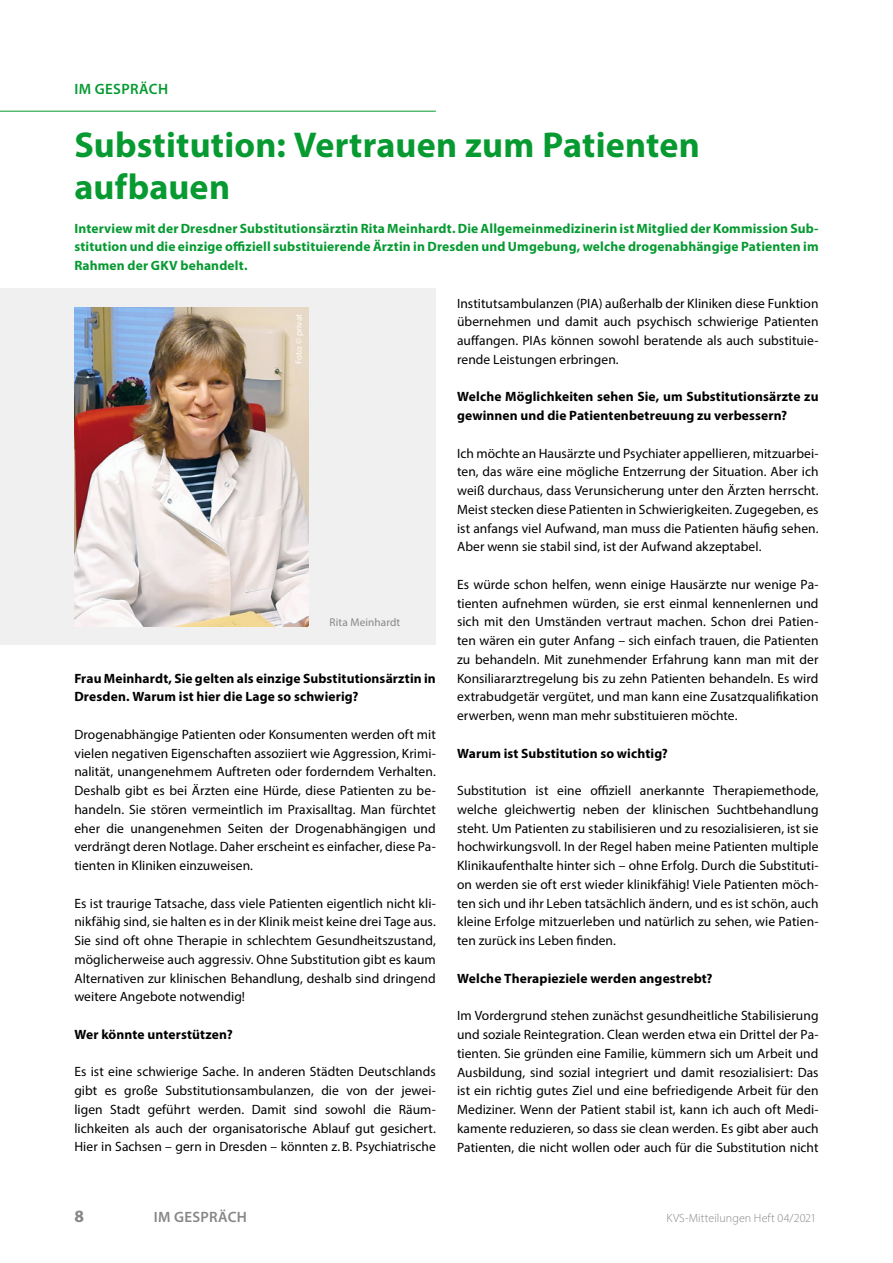
<style>
.page{position:relative;width:893px;height:1263px;background:#fff}
.page>*{position:absolute;margin:0;border:0;box-sizing:border-box;transform-origin:0 0}
.t1{font:700 36px/42px "Myriad Pro";letter-spacing:.005em;color:#069a31}
.t2{font:700 17.25px "Myriad Pro";color:#868786}
.t3{font:600 15px "Myriad Pro";letter-spacing:.02em;color:#868786}
.t4{font:600 15px "Myriad Pro";letter-spacing:.025em;color:#069a31}
.t5{font:13.5px/18.8px "Myriad Pro";letter-spacing:.005em;color:#000;text-align:justify}
.t6{font:700 13.5px/18.8px "Myriad Pro";letter-spacing:.01em;color:#000}
.t7{font:700 13.5px/18.8px "Myriad Pro";letter-spacing:.01em;color:#069a31;text-align:justify}
.t8{font:300 12px "Myriad Pro";letter-spacing:.005em;color:#868786}
.t9{font:11.25px "Myriad Pro";letter-spacing:.01em;color:#868786}
.t10{font:9px "Myriad Pro";color:#fff}
</style>
<div class="page">
<hr style="left:0;top:111px;width:436px;height:1px;background:#069a31">
<div style="left:0;top:289px;width:436px;height:356px;background:#f0f0f0"></div>
<img style="left:74px;top:308px;width:234px;height:318px">
<p class="t4" style="left:75px;top:79px;width:57px">IM GESPRÄC</p>
<p class="t4" style="left:158px;top:79px;width:12px">H</p>
<h1 class="t1" style="left:74px;top:123px;width:627px">Substitution: Vertrauen zum Patienten aufbauen</h1>
<p class="t7" style="left:74px;top:218px;width:746px">Interview mit der Dresdner Substitutionsärztin Rita Meinhardt. Die Allgemeinmedizinerin ist Mitglied der Kommission Sub&shy;stitution und die einzige offiziell substituierende Ärztin in Dresden und Umgebung, welche drogenabhängige Patienten im Rahmen der GKV behandelt.</p>
<p class="t10" style="left:293px;top:364px;width:52px;rotate:-90deg">Foto: © privat</p>
<p class="t9" style="left:330px;top:616px;width:72px">Rita Meinhardt</p>
<p class="t6" style="left:74px;top:668px;width:363px">Frau Meinhardt, Sie gelten als einzige Substitutionsärztin in<br>Dresden. Warum ist hier die Lage so schwierig?</p>
<p class="t5" style="left:74px;top:725px;width:363px">Drogenabhängige Patienten oder Konsumenten werden oft mit vielen negativen Eigenschaften assoziiert wie Aggression, Krimi&shy;nalität, unangenehmem Auftreten oder forderndem Verhalten.<br>Deshalb gibt es bei Ärzten eine Hürde, diese Patienten zu be&shy;handeln. Sie stören vermeintlich im Praxisalltag. Man fürchtet eher die unangenehmen Seiten der Drogenabhängigen und verdrängt deren Notlage. Daher erscheint es einfacher, diese Pa&shy;tienten in Kliniken einzuweisen.</p>
<p class="t5" style="left:74px;top:893px;width:363px">Es ist traurige Tatsache, dass viele Patienten eigentlich nicht kli&shy;nikfähig sind, sie halten es in der Klinik meist keine drei Tage aus.<br>Sie sind oft ohne Therapie in schlechtem Gesundheitszustand, möglicherweise auch aggressiv. Ohne Substitution gibt es kaum Alternativen zur klinischen Behandlung, deshalb sind dringend weitere Angebote notwendig!</p>
<p class="t6" style="left:74px;top:1024px;width:160px">Wer könnte unterstützen?</p>
<p class="t5" style="left:74px;top:1062px;width:363px">Es ist eine schwierige Sache. In anderen Städten Deutschlands gibt es große Substitutionsambulanzen, die von der jewei&shy;ligen Stadt geführt werden. Damit sind sowohl die Räum&shy;lichkeiten als auch der organisatorische Ablauf gut gesichert.<br>Hier in Sachsen – gern in Dresden – könnten z.B. Psychiatrische</p>
<p class="t5" style="left:457px;top:293px;width:363px">Institutsambulanzen (PIA) außerhalb der Kliniken diese Funktion übernehmen und damit auch psychisch schwierige Patienten auffangen. PIAs können sowohl beratende als auch substituie&shy;rende Leistungen erbringen.</p>
<p class="t6" style="left:457px;top:387px;width:363px">Welche Möglichkeiten sehen Sie, um Substitutionsärzte zu gewinnen und die Patientenbetreuung zu verbessern?</p>
<p class="t5" style="left:457px;top:443px;width:363px">Ich möchte an Hausärzte und Psychiater appellieren, mitzuarbei&shy;ten, das wäre eine mögliche Entzerrung der Situation. Aber ich weiß durchaus, dass Verunsicherung unter den Ärzten herrscht.<br>Meist stecken diese Patienten in Schwierigkeiten. Zugegeben, es ist anfangs viel Aufwand, man muss die Patienten häufig sehen.<br>Aber wenn sie stabil sind, ist der Aufwand akzeptabel.</p>
<p class="t5" style="left:457px;top:575px;width:363px">Es würde schon helfen, wenn einige Hausärzte nur wenige Pa&shy;tienten aufnehmen würden, sie erst einmal kennenlernen und sich mit den Umständen vertraut machen. Schon drei Patien&shy;ten wären ein guter Anfang – sich einfach trauen, die Patienten zu behandeln. Mit zunehmender Erfahrung kann man mit der Konsiliararztregelung bis zu zehn Patienten behandeln. Es wird extrabudgetär vergütet, und man kann eine Zusatzqualifikation erwerben, wenn man mehr substituieren möchte.</p>
<p class="t6" style="left:457px;top:743px;width:212px">Warum ist Substitution so wichtig?</p>
<p class="t5" style="left:457px;top:781px;width:363px">Substitution ist eine offiziell anerkannte Therapiemethode, welche gleichwertig neben der klinischen Suchtbehandlung steht. Um Patienten zu stabilisieren und zu resozialisieren, ist sie hochwirkungsvoll. In der Regel haben meine Patienten multiple Klinikaufenthalte hinter sich – ohne Erfolg. Durch die Substituti&shy;on werden sie oft erst wieder klinikfähig! Viele Patienten möch&shy;ten sich und ihr Leben tatsächlich ändern, und es ist schön, auch kleine Erfolge mitzuerleben und natürlich zu sehen, wie Patien&shy;ten zurück ins Leben finden.</p>
<p class="t6" style="left:457px;top:968px;width:257px">Welche Therapieziele werden angestrebt?</p>
<p class="t5" style="left:457px;top:1006px;width:363px">Im Vordergrund stehen zunächst gesundheitliche Stabilisierung und soziale Reintegration. Clean werden etwa ein Drittel der Pa&shy;tienten. Sie gründen eine Familie, kümmern sich um Arbeit und Ausbildung, sind sozial integriert und damit resozialisiert: Das ist ein richtig gutes Ziel und eine befriedigende Arbeit für den Mediziner. Wenn der Patient stabil ist, kann ich auch oft Medi&shy;kamente reduzieren, so dass sie clean werden. Es gibt aber auch Patienten, die nicht wollen oder auch für die Substitution nicht</p>
<p class="t2" style="left:74px;top:1205px;width:11px">8</p>
<p class="t3" style="left:154px;top:1208px;width:92px">IM GESPRÄCH</p>
<p class="t8" style="left:666px;top:1211px;width:151px">KVS-Mitteilungen Heft 04/2021</p>
</div>
